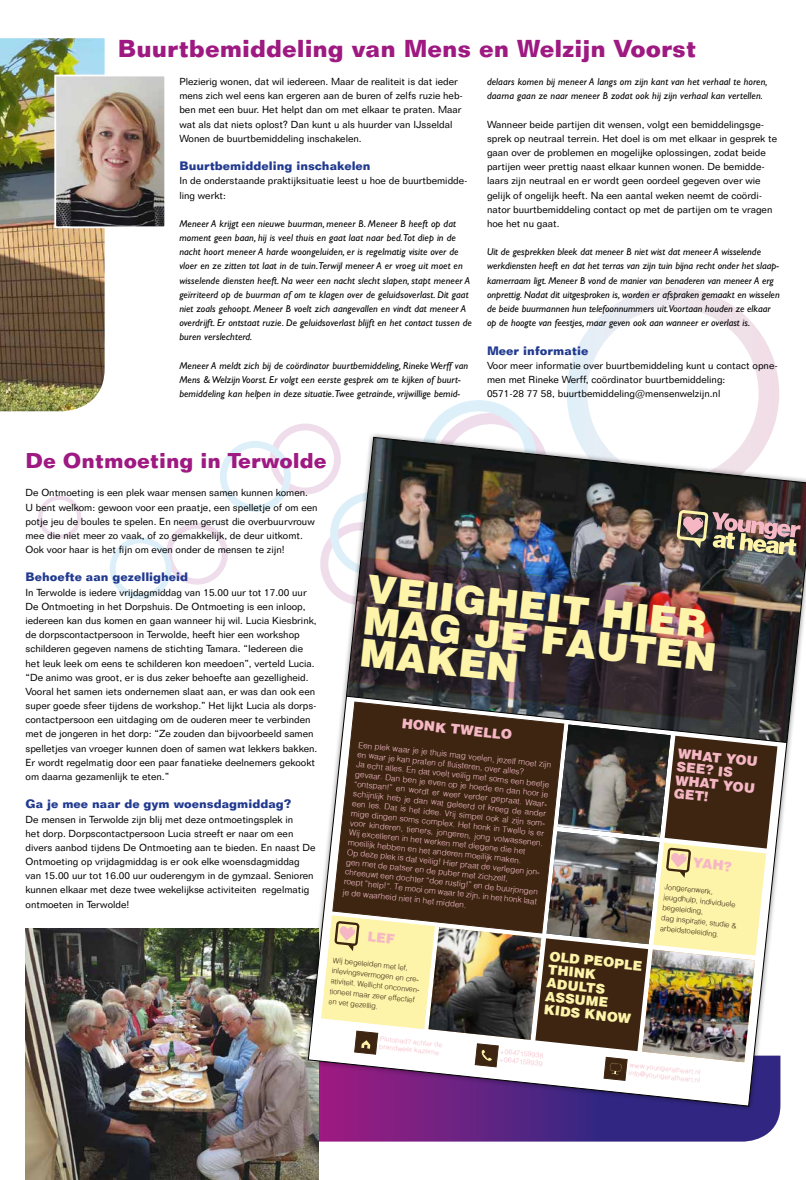
<style>
.page{position:relative;width:806px;height:1180px;background:#fff}
.page>*{position:absolute;margin:0;border:0;box-sizing:border-box;transform-origin:0 0}
.t1{font:900 38.6px/31.9px "Helvetica";color:#fdf4a9}
.t2{font:700 24px "Folio BT";color:#9e1981}
.t3{font:700 21px "Folio BT";color:#9e1981}
.t4{font:900 13.4px/13.4px "Helvetica";color:#f6b7c5}
.t5{font:900 13.4px/13.4px "Helvetica";color:#fdf4a9}
.t6{font:700 12px "Folio BT";color:#213a8f}
.t7{font:10px/14.2px "Folio BT";color:#000}
.t8{font:italic 10px/14.2px "Gill Sans";letter-spacing:.01em;color:#000}
.t9{font:300 8.2px/9.8px "Helvetica";color:#f7bfcb}
.t10{font:300 7.4px/10.4px "Helvetica";color:#3d2512}
.t11{font:300 6.7px/8px "Helvetica";color:#f6b7c5}
</style>
<div class="page">
<svg style="left:38px;top:495px;width:43px;height:44px"></svg>
<svg style="left:109px;top:400px;width:423px;height:200px"></svg>
<svg style="left:567px;top:287px;width:212px;height:144px"></svg>
<img style="left:0;top:38px;width:105px;height:373px">
<svg style="left:319px;top:1111px;width:461px;height:30px"></svg>
<img style="left:26px;top:928px;width:293px;height:251px">
<div style="left:302px;top:431px;width:503px;height:680px;background:#000;opacity:.5"></div>
<img style="left:308px;top:437px;width:497px;height:669px">
<img style="left:57px;top:78px;width:106px;height:147px">
<div style="left:54px;top:75px;width:112px;height:153px;border:2px solid #fff"></div>
<img style="left:320px;top:724px;width:457px;height:356px">
<h2 class="t2" style="left:118px;top:33px;width:580px">Buurtbemiddeling van Mens en Welzijn Voorst</h2>
<p class="t7" style="left:179px;top:74px;width:285px">Plezierig wonen, dat wil iedereen. Maar de realiteit is dat ieder mens zich wel eens kan ergeren aan de buren of zelfs ruzie heb&shy;ben met een buur. Het helpt dan om met elkaar te praten. Maar wat als dat niets oplost? Dan kunt u als huurder van IJsseldal Wonen de buurtbemiddeling inschakelen.</p>
<p class="t6" style="left:179px;top:158px;width:193px">Buurtbemiddeling inschakelen</p>
<p class="t7" style="left:179px;top:174px;width:290px">In de onderstaande praktijksituatie leest u hoe de buurtbemidde&shy;ling werkt:</p>
<p class="t8" style="left:179px;top:216px;width:294px">Meneer A krijgt een nieuwe buurman, meneer B. Meneer B heeft op dat moment geen baan, hij is veel thuis en gaat laat naar bed.Tot diep in de nacht hoort meneer A harde woongeluiden, er is regelmatig visite over de vloer en ze zitten tot laat in de tuin.Terwijl meneer A er vroeg uit moet en wisselende diensten heeft. Na weer een nacht slecht slapen, stapt meneer A geïrriteerd op de buurman af om te klagen over de geluidsoverlast. Dit gaat niet zoals gehoopt. Meneer B voelt zich aangevallen en vindt dat meneer A overdrijft. Er ontstaat ruzie. De geluidsoverlast blijft en het contact tussen de buren verslechterd.</p>
<p class="t8" style="left:179px;top:358px;width:290px">Meneer A meldt zich bij de coördinator buurtbemiddeling, Rineke Werff van<br>Mens &amp; Welzijn Voorst. Er volgt een eerste gesprek om te kijken of buurt&shy;bemiddeling kan helpen in deze situatie.Twee getrainde, vrijwillige bemid-</p>
<p class="t8" style="left:486px;top:75px;width:282px">delaars komen bij meneer A langs om zijn kant van het verhaal te horen, daarna gaan ze naar meneer B zodat ook hij zijn verhaal kan vertellen.</p>
<p class="t7" style="left:486px;top:117px;width:291px">Wanneer beide partijen dit wensen, volgt een bemiddelingsge&shy;sprek op neutraal terrein. Het doel is om met elkaar in gesprek te gaan over de problemen en mogelijke oplossingen, zodat beide partijen weer prettig naast elkaar kunnen wonen. De bemidde&shy;laars zijn neutraal en er wordt geen oordeel gegeven over wie gelijk of ongelijk heeft. Na een aantal weken neemt de coördi&shy;nator buurtbemiddeling contact op met de partijen om te vragen hoe het nu gaat.</p>
<p class="t8" style="left:486px;top:245px;width:294px">Uit de gesprekken bleek dat meneer B niet wist dat meneer A wisselende werkdiensten heeft en dat het terras van zijn tuin bijna recht onder het slaap&shy;kamerraam ligt. Meneer B vond de manier van benaderen van meneer A erg onprettig. Nadat dit uitgesproken is, worden er afspraken gemaakt en wisselen de beide buurmannen hun telefoonnummers uit.Voortaan houden ze elkaar op de hoogte van feestjes, maar geven ook aan wanneer er overlast is.</p>
<p class="t6" style="left:486px;top:343px;width:103px">Meer informatie</p>
<p class="t7" style="left:486px;top:358px;width:292px">Voor meer informatie over buurtbemiddeling kunt u contact opne&shy;men met Rineke Werff, coördinator buurtbemiddeling:<br>0571-28 77 58, buurtbemiddeling@mensenwelzijn.nl</p>
<h3 class="t3" style="left:26px;top:447px;width:302px">De Ontmoeting in Terwolde</h3>
<p class="t7" style="left:26px;top:485px;width:293px">De Ontmoeting is een plek waar mensen samen kunnen komen.<br>U bent welkom: gewoon voor een praatje, een spelletje of om een potje jeu de boules te spelen. En neem gerust die overbuurvrouw mee die niet meer zo vaak, of zo gemakkelijk, de deur uitkomt.<br>Ook voor haar is het fijn om even onder de mensen te zijn!</p>
<p class="t6" style="left:26px;top:569px;width:164px">Behoefte aan gezelligheid</p>
<p class="t7" style="left:26px;top:585px;width:293px">In Terwolde is iedere vrijdagmiddag van 15.00 uur tot 17.00 uur De Ontmoeting in het Dorpshuis. De Ontmoeting is een inloop, iedereen kan dus komen en gaan wanneer hij wil. Lucia Kiesbrink, de dorpscontactpersoon in Terwolde, heeft hier een workshop schilderen gegeven namens de stichting Tamara. “Iedereen die het leuk leek om eens te schilderen kon meedoen”, verteld Lucia. “De animo was groot, er is dus zeker behoefte aan gezelligheid.<br>Vooral het samen iets ondernemen slaat aan, er was dan ook een super goede sfeer tijdens de workshop.” Het lijkt Lucia als dorps&shy;contactpersoon een uitdaging om de ouderen meer te verbinden met de jongeren in het dorp: “Ze zouden dan bijvoorbeeld samen spelletjes van vroeger kunnen doen of samen wat lekkers bakken.<br>Er wordt regelmatig door een paar fanatieke deelnemers gekookt om daarna gezamenlijk te eten.”</p>
<p class="t6" style="left:26px;top:796px;width:267px">Ga je mee naar de gym woensdagmiddag?</p>
<p class="t7" style="left:26px;top:811px;width:291px">De mensen in Terwolde zijn blij met deze ontmoetingsplek in<br>het dorp. Dorpscontactpersoon Lucia streeft er naar om een divers aanbod tijdens De Ontmoeting aan te bieden. En naast De Ontmoeting op vrijdagmiddag is er ook elke woensdagmiddag van 15.00 uur tot 16.00 uur ouderengym in de gymzaal. Senioren kunnen elkaar met deze twee wekelijkse activiteiten regelmatig ontmoeten in Terwolde!</p>
<h1 class="t1" style="left:368px;top:571px;width:356px;rotate:6deg">VEIIGHEIT HIER<br>MAG JE FAUTEN<br>MAKEN</h1>
<h3 class="t4" style="left:402px;top:716px;width:112px;rotate:6deg">HONK TWELLO</h3>
<p class="t9" style="left:358px;top:739px;width:197px;rotate:6deg">Een plek waar je je thuis mag voelen, jezelf moet zijn en waar je kan praten of fluisteren, over alles?<br>Ja echt alles. En dat voelt veilig met soms een beetje gevaar. Dan ben je even op je hoede en dan hoor je “ontspan!” en wordt er weer verder gepraat. Waar&shy;schijnlijk heb je dan wat geleerd of kreeg de ander een les. Dat is het idee. Vrij simpel ook al zijn som&shy;mige dingen soms complex. Het honk in Twello is er voor kinderen, tieners, jongeren, jong volwassenen.<br>Wij excelleren in het werken met diegene die het moeilijk hebben en het anderen moeilijk maken.<br>Op deze plek is dat veilig! Hier praat de verlegen jon&shy;gen met de patser en de puber met zichzelf, chreeuwt een dochter “doe rustig!” en de buurjongen roept “help!”. Te mooi om waar te zijn, in het honk laat</p>
<p class="t9" style="left:343px;top:886px;width:125px;rotate:6deg">je de waarheid niet in het midden.</p>
<p class="t10" style="left:333px;top:954px;width:91px;rotate:6deg">Wij begeleiden met lef, inlevingsvermogen en cre&shy;ativiteit. Wellicht onconven&shy;tioneel maar zeer effectief en vet gezellig.</p>
<h3 class="t5" style="left:550px;top:948px;width:95px;rotate:6deg">OLD PEOPLE<br>THINK<br>ADULTS<br>ASSUME<br>KIDS KNOW</h3>
<h3 class="t4" style="left:678px;top:746px;width:81px;rotate:6deg">WHAT YOU<br>SEE? IS<br>WHAT YOU<br>GET!</h3>
<h3 class="t4" style="left:693px;top:855px;width:40px;rotate:6deg">YAH?</h3>
<p class="t10" style="left:664px;top:881px;width:77px;rotate:6deg">Jongerenwerk, jeugdhulp, individuele begeleiding,<br>dag inspiratie, studie &amp; arbeidstoeleiding.</p>
<p class="t11" style="left:380px;top:1033px;width:64px;rotate:6deg">Plutopad? achter de brandweer kazerne</p>
<p class="t11" style="left:500px;top:1046px;width:45px;rotate:6deg">+0647159938 +0647159939</p>
<p class="t11" style="left:629px;top:1060px;width:73px;rotate:6deg">www.youngeratheart.nl info@youngeratheart.nl</p>
</div>
